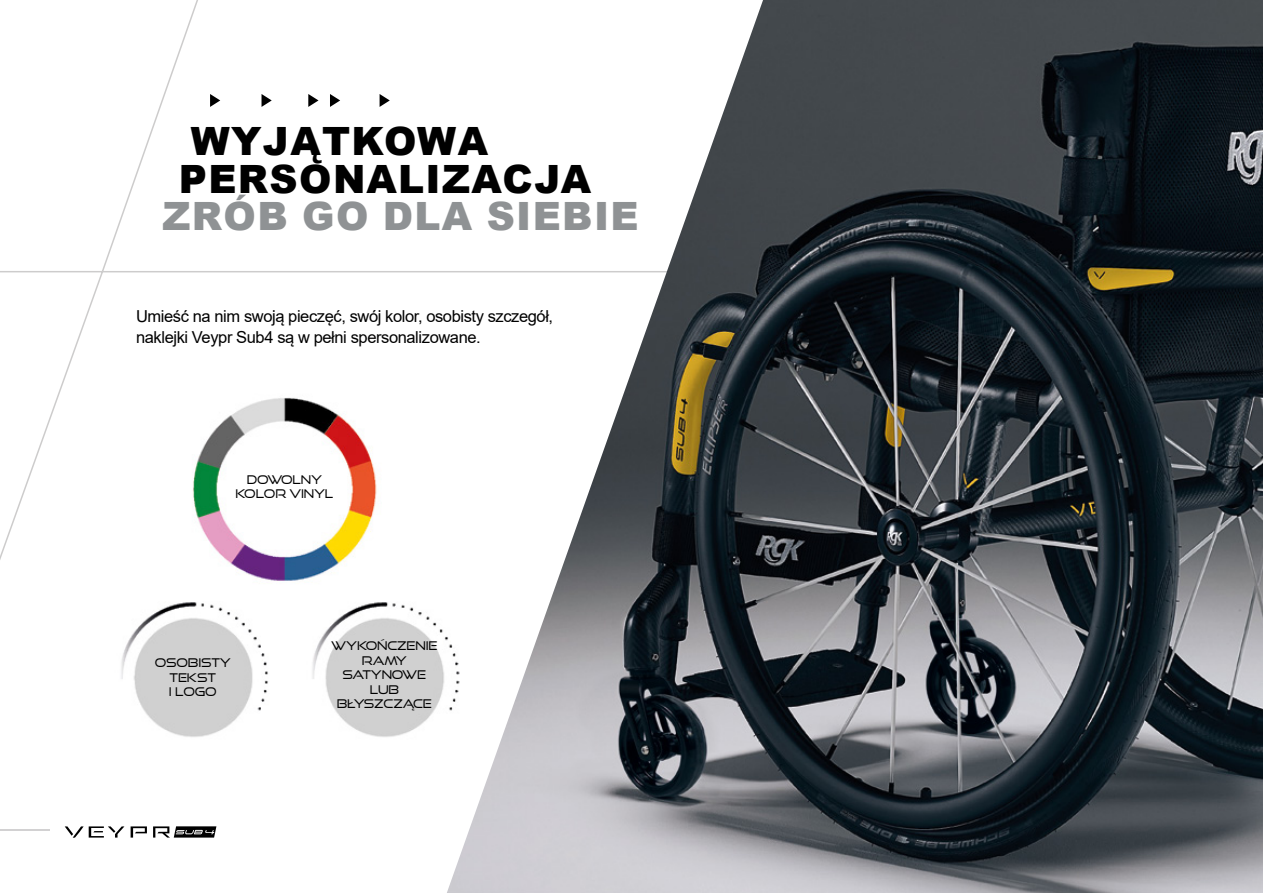
<style>
.page{position:relative;width:1263px;height:893px;background:#fff}
.page>*{position:absolute;margin:0;border:0;box-sizing:border-box;transform-origin:0 0}
.t1{font:900 39px/37.5px "Arial";letter-spacing:.035em;color:#000}
.t2{font:900 39px "Arial";letter-spacing:.035em;color:#8f9294}
.t3{font:16.5px/21px "Arial";letter-spacing:-.025em;color:#000}
.t4{font:12px/14.4px "Good Times Bk";letter-spacing:-.015em;color:#000;text-align:center}
</style>
<div class="page">
<svg style="left:65px;top:826px;width:59px;height:12px"></svg>
<svg style="left:131px;top:826px;width:16px;height:12px"></svg>
<svg style="left:153px;top:826px;width:63px;height:12px"></svg>
<hr style="left:0;top:830px;width:49px;height:1px;background:#d2d1d2">
<svg style="left:102px;top:0;width:345px;height:273px"></svg>
<svg style="left:0;top:270px;width:105px;height:290px"></svg>
<img style="left:447px;top:0;width:816px;height:893px">
<svg style="left:261px;top:94px;width:11px;height:13px"></svg>
<svg style="left:210px;top:94px;width:10px;height:13px"></svg>
<svg style="left:380px;top:94px;width:10px;height:13px"></svg>
<svg style="left:330px;top:94px;width:10px;height:13px"></svg>
<svg style="left:308px;top:94px;width:10px;height:13px"></svg>
<img style="left:97px;top:386px;width:384px;height:371px">
<h1 class="t1" style="left:179px;top:121px;width:414px;text-indent:12px">WYJĄTKOWA<br>PERSONALIZACJA</h1>
<h1 class="t2" style="left:162px;top:188px;width:478px">ZRÓB GO DLA SIEBIE</h1>
<p class="t3" style="left:136px;top:306px;width:419px">Umieść na nim swoją pieczęć, swój kolor, osobisty szczegół, naklejki Veypr Sub4 są w pełni spersonalizowane.</p>
<p class="t4" style="left:236px;top:472px;width:99px">DOWOLNY<br>KOLOR VINYL</p>
<p class="t4" style="left:155px;top:656px;width:78px">OSOBISTY<br>TEKST<br>I LOGO</p>
<p class="t4" style="left:331px;top:639px;width:108px">WYKOŃCZENIE<br>RAMY<br>SATYNOWE<br>LUB<br>BŁYSZCZĄCE</p>
</div>
